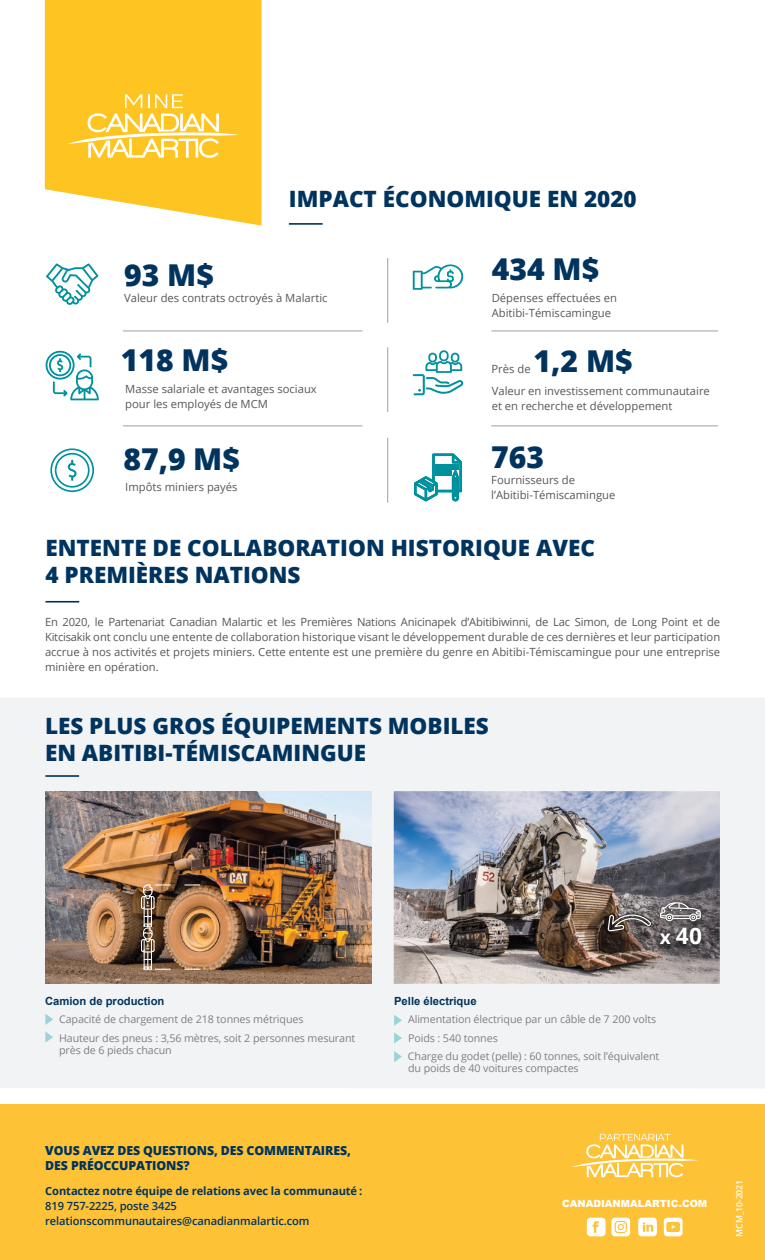
<style>
.page{position:relative;width:765px;height:1260px;background:#fff}
.page>*{position:absolute;margin:0;border:0;box-sizing:border-box;transform-origin:0 0}
.Texte{font:800 30.12px "Open Sans";color:#00345e}
.t1{font:700 22.75px "Open Sans";color:#fff}
.Titre{font:800 22.5px/27px "Open Sans";color:#00345e}
.Labeur{font:800 12.5px/15px "Open Sans";letter-spacing:-.01em;color:#00345e}
.Texte_courant{font:11.25px/15px "Open Sans";color:#57585a}
.Labeur-2{font:700 11.25px/15px "Open Sans";letter-spacing:-.01em;color:#00345e}
.Labeur-3{font:600 11.25px "Open Sans";letter-spacing:-.01em;color:#00345e}
.intertitre{font:700 11.25px "Arial";color:#00345e}
.Texte-2{font:11.25px "Open Sans";color:#57585a}
.liste_à_puce{font:10.62px/12.5px "Open Sans";letter-spacing:-.01em;color:#7e8083}
.t2{font:900 9.88px "Arial";color:#fff}
.Labeur-4{font:600 8.75px "Open Sans";letter-spacing:-.01em;color:#fff}
.s1{font-weight:600}
.s2{font-size:19.25px}
</style>
<div class="page">
<div style="left:0;top:698px;width:765px;height:390px;background:#f2f3f4"></div>
<svg style="left:45px;top:0;width:217px;height:226px;background:#feca3a"></svg>
<svg style="left:66px;top:94px;width:174px;height:64px;background:#fed153"></svg>
<svg style="left:46px;top:263px;width:52px;height:42px"></svg>
<svg style="left:413px;top:264px;width:50px;height:26px"></svg>
<svg style="left:46px;top:351px;width:53px;height:49px"></svg>
<svg style="left:413px;top:350px;width:50px;height:45px"></svg>
<svg style="left:50px;top:448px;width:44px;height:44px"></svg>
<hr style="left:123px;top:331px;width:239px;height:1px;background:#57585a">
<hr style="left:123px;top:426px;width:239px;height:1px;background:#57585a">
<hr style="left:491px;top:331px;width:227px;height:1px;background:#57585a">
<hr style="left:491px;top:426px;width:227px;height:1px;background:#57585a">
<hr style="left:388px;top:258px;width:1px;height:65px;background:#57585a">
<hr style="left:388px;top:347px;width:1px;height:65px;background:#57585a">
<hr style="left:388px;top:438px;width:1px;height:65px;background:#57585a">
<svg style="left:414px;top:454px;width:48px;height:47px"></svg>
<svg style="left:45px;top:1014px;width:8px;height:11px"></svg>
<svg style="left:45px;top:1031px;width:8px;height:12px"></svg>
<svg style="left:394px;top:1015px;width:8px;height:11px"></svg>
<svg style="left:394px;top:1032px;width:8px;height:12px"></svg>
<svg style="left:394px;top:1051px;width:8px;height:11px"></svg>
<img style="left:45px;top:791px;width:327px;height:193px">
<img style="left:141px;top:884px;width:59px;height:86px">
<img style="left:394px;top:791px;width:326px;height:193px">
<svg style="left:599px;top:897px;width:55px;height:54px;background:#695c57"></svg>
<div style="left:657px;top:900px;width:46px;height:24px;background:#231f20;opacity:.44"></div>
<svg style="left:660px;top:902px;width:41px;height:19px"></svg>
<div style="left:658px;top:926px;width:46px;height:21px;background:#231f20;opacity:.44"></div>
<hr style="left:289px;top:223px;width:34px;height:2px;background:#00345e">
<hr style="left:45px;top:775px;width:34px;height:2px;background:#00345e">
<div style="left:0;top:1105px;width:765px;height:155px;background:#fec236"></div>
<hr style="left:46px;top:601px;width:33px;height:2px;background:#00345e">
<svg style="left:638px;top:1218px;width:19px;height:18px"></svg>
<svg style="left:664px;top:1218px;width:19px;height:18px"></svg>
<svg style="left:587px;top:1218px;width:43px;height:18px"></svg>
<svg style="left:571px;top:1134px;width:127px;height:43px"></svg>
<p class="Texte" style="left:124px;top:252px;width:91px">93 M$</p>
<p class="Titre" style="left:289px;top:184px;width:349px">IMPACT ÉCONOMIQUE EN 2020</p>
<p class="Texte" style="left:492px;top:246px;width:109px">434 M$</p>
<p class="Texte_courant" style="left:124px;top:290px;width:205px">Valeur des contrats octroyés à Malartic</p>
<p class="Texte_courant" style="left:492px;top:290px;width:127px">Dépenses effectuées en<br>Abitibi-Témiscamingue</p>
<p class="Texte" style="left:121px;top:338px;width:109px">118 M$</p>
<p class="Texte" style="left:534px;top:338px;width:101px">1,2 M$</p>
<p class="Texte-2" style="left:491px;top:361px;width:41px">Près de</p>
<p class="Texte_courant" style="left:125px;top:381px;width:193px">Masse salariale et avantages sociaux pour les employés de MCM</p>
<p class="Texte_courant" style="left:492px;top:383px;width:220px">Valeur en investissement communautaire et en recherche et développement</p>
<p class="Texte" style="left:123px;top:436px;width:118px">87,9 M$</p>
<p class="Texte_courant" style="left:125px;top:479px;width:114px">Impôts miniers payés</p>
<p class="Texte" style="left:491px;top:434px;width:54px">763</p>
<p class="Texte_courant" style="left:491px;top:472px;width:126px">Fournisseurs de l’Abitibi-Témiscamingue</p>
<p class="Titre" style="left:46px;top:533px;width:551px">ENTENTE DE COLLABORATION HISTORIQUE AVEC<br>4 PREMIÈRES NATIONS</p>
<p class="Texte_courant" style="left:45px;top:614px;width:677px;text-align:justify">En 2020, le Partenariat Canadian Malartic et les Premières Nations Anicinapek d’Abitibiwinni, de Lac Simon, de Long Point et de Kitcisakik ont conclu une entente de collaboration historique visant le développement durable de ces dernières et leur participation accrue à nos activités et projets miniers. Cette entente est une première du genre en Abitibi-Témiscamingue pour une entreprise minière en opération.</p>
<p class="Titre" style="left:45px;top:711px;width:445px">LES PLUS GROS ÉQUIPEMENTS MOBILES<br>EN ABITIBI-TÉMISCAMINGUE</p>
<p class="intertitre" style="left:45px;top:994px;width:121px">Camion de production</p>
<p class="liste_à_puce" style="left:59px;top:1013px;width:246px">Capacité de chargement de 218 tonnes métriques</p>
<p class="liste_à_puce" style="left:59px;top:1031px;width:298px">Hauteur des pneus : 3,56 mètres, soit 2 personnes mesurant près de 6 pieds chacun</p>
<p class="Labeur" style="left:45px;top:1143px;width:307px">VOUS AVEZ DES QUESTIONS, DES COMMENTAIRES,<br>DES PRÉOCCUPATIONS?</p>
<p class="Labeur-2" style="left:45px;top:1183px;width:319px">Contactez notre équipe de relations avec la communauté :<br><span class="s1">819 757-2225, poste 3425</span></p>
<p class="Labeur-3" style="left:45px;top:1213px;width:266px">relationscommunautaires@canadianmalartic.com</p>
<p class="t1" style="left:660px;top:920px;width:44px"><span class="s2">x</span> 40</p>
<p class="intertitre" style="left:394px;top:994px;width:84px">Pelle électrique</p>
<p class="liste_à_puce" style="left:408px;top:1013px;width:250px">Alimentation électrique par un câble de 7 200 volts</p>
<p class="liste_à_puce" style="left:408px;top:1031px;width:91px">Poids : 540 tonnes</p>
<p class="liste_à_puce" style="left:408px;top:1049px;width:253px">Charge du godet (pelle) : 60 tonnes, soit l’équivalent du poids de 40 voitures compactes</p>
<p class="t2" style="left:562px;top:1196px;width:147px">CANADIANMALARTIC.COM</p>
<p class="Labeur-4" style="left:733px;top:1237px;width:58px;rotate:-90deg">MCM_10-2021</p>
</div>
